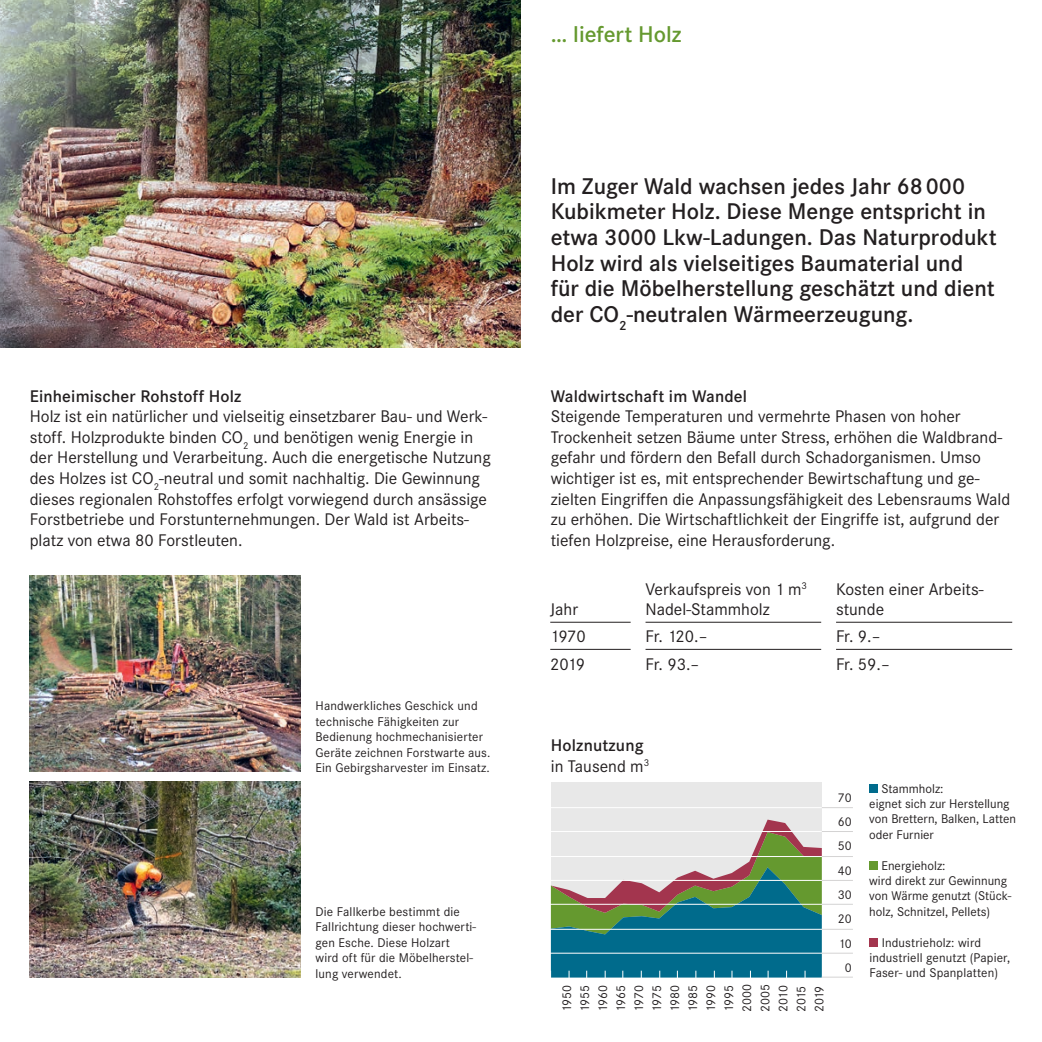
<style>
.page{position:relative;width:1042px;height:1042px;background:#fff}
.page>*{position:absolute;margin:0;border:0;box-sizing:border-box;transform-origin:0 0}
.t1{font:600 23.62px/25.6px "Corporate S";color:#231f20}
.t2{font:600 23.62px "Corporate S";color:#65992f}
.t3{font:17.5px/20.7px "Corporate S";color:#231f20}
.t4{font:600 17.5px/20.7px "Corporate S";letter-spacing:.01em;color:#231f20}
.t5{font:13.12px/15.4px "Corporate S";letter-spacing:.01em;color:#231f20}
.s1{font-weight:400}
</style>
<div class="page">
<img style="left:0;top:0;width:521px;height:347px">
<img style="left:30px;top:576px;width:271px;height:196px">
<img style="left:30px;top:781px;width:271px;height:196px">
<div style="left:551px;top:782px;width:271px;height:194px;background:#e8e8e8"></div>
<svg style="left:550px;top:819px;width:273px;height:159px"></svg>
<div style="left:869px;top:784px;width:9px;height:8px;background:#006b8c"></div>
<div style="left:869px;top:861px;width:9px;height:8px;background:#65992f"></div>
<div style="left:869px;top:938px;width:9px;height:8px;background:#a3354e"></div>
<hr style="left:550px;top:622px;width:80px;height:1px;background:#231f20">
<hr style="left:645px;top:622px;width:176px;height:1px;background:#231f20">
<hr style="left:836px;top:622px;width:176px;height:1px;background:#231f20">
<hr style="left:550px;top:649px;width:80px;height:1px;background:#231f20">
<hr style="left:645px;top:649px;width:176px;height:1px;background:#231f20">
<hr style="left:836px;top:649px;width:176px;height:1px;background:#231f20">
<hr style="left:546px;top:807px;width:280px;height:1px;background:#fff">
<hr style="left:822px;top:807px;width:31px;height:1px;background:#d4d3d3">
<hr style="left:822px;top:976px;width:31px;height:1px;background:#d4d3d3">
<hr style="left:546px;top:831px;width:280px;height:1px;background:#fff">
<hr style="left:546px;top:856px;width:280px;height:1px;background:#fff">
<hr style="left:546px;top:880px;width:280px;height:1px;background:#fff">
<hr style="left:546px;top:904px;width:280px;height:1px;background:#fff">
<hr style="left:546px;top:929px;width:280px;height:1px;background:#fff">
<hr style="left:546px;top:953px;width:280px;height:1px;background:#fff">
<hr style="left:822px;top:831px;width:31px;height:1px;background:#d4d3d3">
<hr style="left:822px;top:856px;width:31px;height:1px;background:#d4d3d3">
<hr style="left:822px;top:880px;width:31px;height:1px;background:#d4d3d3">
<hr style="left:822px;top:904px;width:31px;height:1px;background:#d4d3d3">
<hr style="left:822px;top:929px;width:31px;height:1px;background:#d4d3d3">
<hr style="left:822px;top:953px;width:31px;height:1px;background:#d4d3d3">
<p class="t4" style="left:30px;top:386px;width:213px">Einheimischer Rohstoff Holz</p>
<p class="t3" style="left:30px;top:406px;width:462px">Holz ist ein natürlicher und vielseitig einsetzbarer Bau- und Werk&shy;stoff. Holzprodukte binden CO<sub>2</sub> und benötigen wenig Energie in der Herstellung und Verarbeitung. Auch die energetische Nutzung des Holzes ist CO<sub>2</sub>-neutral und somit nachhaltig. Die Gewinnung dieses regionalen Rohstoffes erfolgt vorwiegend durch ansässige Forstbetriebe und Forstunternehmungen. Der Wald ist Arbeits&shy;platz von etwa 80 Forstleuten.</p>
<p class="t5" style="left:315px;top:698px;width:176px">Handwerkliches Geschick und technische Fähigkeiten zur<br>Bedienung hochmechanisierter<br>Geräte zeichnen Forstwarte aus.<br>Ein Gebirgsharvester im Einsatz.</p>
<p class="t5" style="left:315px;top:904px;width:162px">Die Fallkerbe bestimmt die<br>Fallrichtung dieser hochwerti&shy;gen Esche. Diese Holzart wird oft für die Möbelherstel&shy;lung verwendet.</p>
<h1 class="t2" style="left:551px;top:21px;width:132px">… liefert Holz</h1>
<p class="t1" style="left:551px;top:173px;width:447px">Im Zuger Wald wachsen jedes Jahr 68000<br>Kubikmeter Holz. Diese Menge entspricht in etwa 3000 Lkw-Ladungen. Das Naturprodukt Holz wird als vielseitiges Baumaterial und für die Möbelherstellung geschätzt und dient der CO<sub>2</sub>-neutralen Wärmeerzeugung.</p>
<p class="t4" style="left:551px;top:386px;width:198px">Waldwirtschaft im Wandel</p>
<p class="t3" style="left:551px;top:406px;width:461px">Steigende Temperaturen und vermehrte Phasen von hoher Trockenheit setzen Bäume unter Stress, erhöhen die Waldbrand&shy;gefahr und fördern den Befall durch Schadorganismen. Umso wichtiger ist es, mit entsprechender Bewirtschaftung und ge&shy;zielten Eingriffen die Anpassungsfähigkeit des Lebensraums Wald zu erhöhen. Die Wirtschaftlichkeit der Eingriffe ist, aufgrund der tiefen Holzpreise, eine Herausforderung.</p>
<p class="t3" style="left:550px;top:599px;width:29px">Jahr</p>
<p class="t3" style="left:645px;top:579px;width:163px">Verkaufspreis von 1 m<sup>3<br></sup>Nadel-Stammholz</p>
<p class="t3" style="left:836px;top:579px;width:149px">Kosten einer Arbeits&shy;stunde</p>
<p class="t3" style="left:550px;top:626px;width:37px">1970</p>
<p class="t3" style="left:645px;top:626px;width:63px">Fr. 120.–</p>
<p class="t3" style="left:836px;top:626px;width:46px">Fr. 9.–</p>
<p class="t3" style="left:550px;top:653px;width:36px">2019</p>
<p class="t3" style="left:645px;top:653px;width:55px">Fr. 93.–</p>
<p class="t3" style="left:836px;top:653px;width:55px">Fr. 59.–</p>
<p class="t4" style="left:551px;top:735px;width:100px">Holznutzung <span class="s1">in Tausend m</span><sup>3</sup></p>
<p class="t5" style="left:558px;top:1012px;width:30px;line-height:18px;rotate:-90deg">1950<br>1955<br>1960<br>1965<br>1970<br>1975<br>1980<br>1985<br>1990<br>1995<br>2000<br>2005<br>2010<br>2015<br>2019</p>
<p class="t5" style="left:838px;top:785px;width:16px;line-height:24.3px;text-align:center">70<br>60<br>50<br>40<br>30<br>20<br>10<br>0</p>
<p class="t5" style="left:869px;top:780px;width:148px;text-indent:12px">Stammholz:<br>eignet sich zur Herstellung von Brettern, Balken, Latten oder Furnier</p>
<p class="t5" style="left:869px;top:857px;width:143px;text-indent:12px">Energieholz:<br>wird direkt zur Gewinnung von Wärme genutzt (Stück&shy;holz, Schnitzel, Pellets)</p>
<p class="t5" style="left:869px;top:934px;width:142px;text-indent:12px">Industrieholz: wird industriell genutzt (Papier,<br>Faser- und Spanplatten)</p>
</div>
